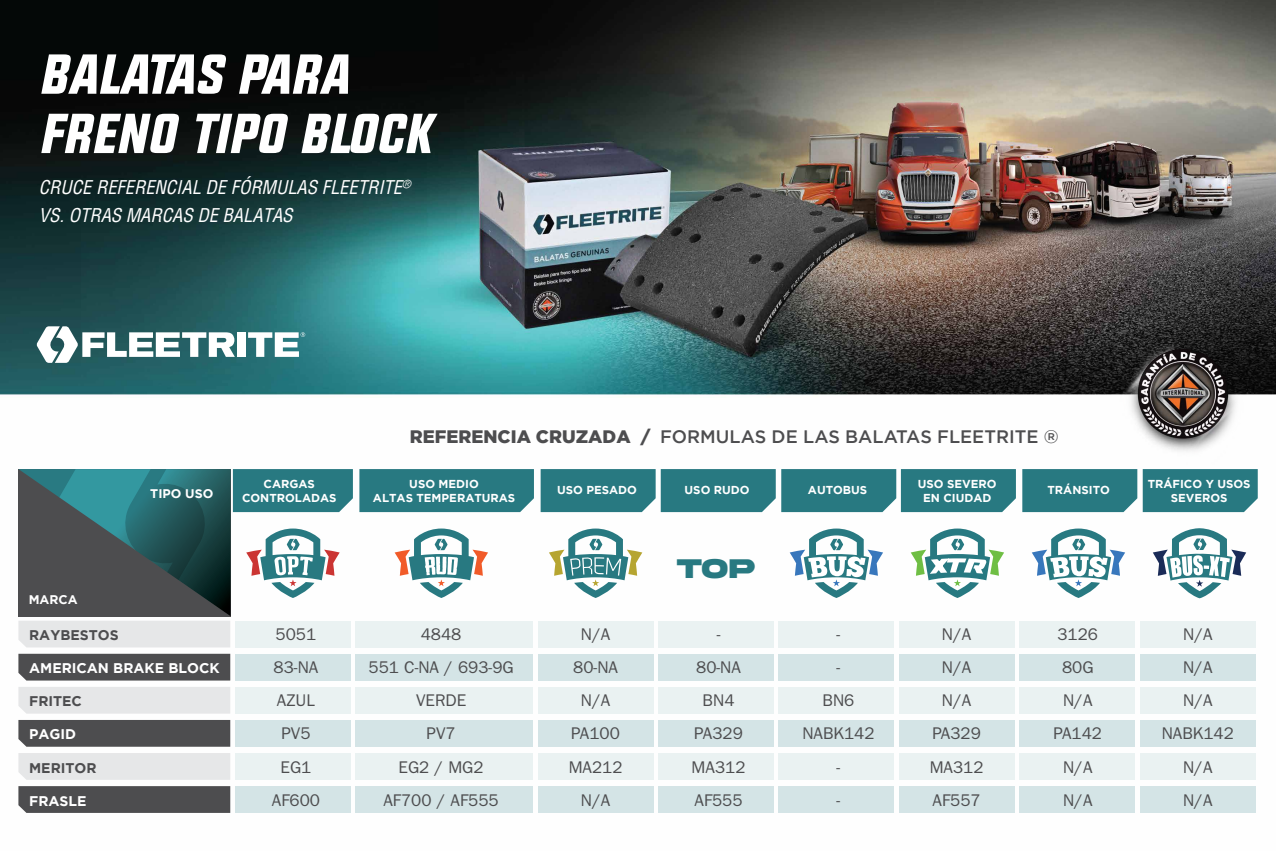
<style>
.page{position:relative;width:1276px;height:851px;background:#fff}
.page>*{position:absolute;margin:0;border:0;box-sizing:border-box;transform-origin:0 0}
.t1{font:italic 56.1px/59.3px "UPBOLTERS";color:#fff}
.t2{font:700 28.5px "Akira Expanded Super";color:#287981}
.t3{font:italic condensed 18.5px/27.8px "Helvetica";color:#fff}
.t4{font:18px "Gotham HTF Medium 2";color:#4d4d4f}
.t5{font:16.95px "ITC Franklin Gothic Std";color:#4d4d4f}
.t6{font:700 14px "Gotham";color:#fff}
.t7{font:700 14px "Gotham";color:#4d4d4f}
.t8{font:700 12.5px "Gotham";color:#fff}
.t9{font:700 11.5px/13.5px "Gotham";color:#fff;text-align:center}
.s1{font-family:"Gotham";font-weight:900}
</style>
<div class="page">
<img style="left:0;top:0;width:1276px;height:813px">
<svg style="left:37px;top:326px;width:198px;height:37px"></svg>
<div style="left:237px;top:332px;width:8px;height:25px;background:#fff"></div>
<svg style="left:248px;top:332px;width:57px;height:25px"></svg>
<img style="left:1111px;top:324px;width:144px;height:141px">
<div style="left:356px;top:620px;width:177px;height:27px;background:#eaf2f2"></div>
<div style="left:658px;top:620px;width:115px;height:27px;background:#eaf2f2"></div>
<div style="left:538px;top:620px;width:115px;height:27px;background:#eaf2f2"></div>
<div style="left:778px;top:620px;width:116px;height:27px;background:#eaf2f2"></div>
<div style="left:1140px;top:620px;width:115px;height:27px;background:#eaf2f2"></div>
<div style="left:1019px;top:620px;width:116px;height:27px;background:#eaf2f2"></div>
<div style="left:899px;top:620px;width:115px;height:27px;background:#eaf2f2"></div>
<div style="left:658px;top:719px;width:115px;height:27px;background:#d4e4e6"></div>
<div style="left:538px;top:719px;width:115px;height:27px;background:#d4e4e6"></div>
<div style="left:778px;top:719px;width:116px;height:27px;background:#d4e4e6"></div>
<div style="left:235px;top:719px;width:116px;height:27px;background:#d4e4e6"></div>
<div style="left:356px;top:719px;width:177px;height:27px;background:#d4e4e6"></div>
<div style="left:18px;top:719px;width:212px;height:27px;background:#4d4d4f"></div>
<div style="left:899px;top:719px;width:115px;height:27px;background:#d4e4e6"></div>
<div style="left:1140px;top:719px;width:115px;height:27px;background:#d4e4e6"></div>
<div style="left:1019px;top:719px;width:116px;height:27px;background:#d4e4e6"></div>
<svg style="left:395px;top:528px;width:93px;height:70px"></svg>
<svg style="left:789px;top:528px;width:94px;height:70px"></svg>
<svg style="left:1031px;top:528px;width:94px;height:70px"></svg>
<svg style="left:549px;top:528px;width:93px;height:70px"></svg>
<svg style="left:1152px;top:528px;width:94px;height:70px"></svg>
<svg style="left:910px;top:528px;width:94px;height:70px"></svg>
<div style="left:359px;top:469px;width:175px;height:43px;background:#287981"></div>
<div style="left:540px;top:469px;width:115px;height:43px;background:#287981"></div>
<svg style="left:1022px;top:469px;width:235px;height:43px;background:#317e86"></svg>
<svg style="left:661px;top:469px;width:355px;height:43px;background:#327f87"></svg>
<div style="left:538px;top:653px;width:115px;height:27px;background:#d4e4e6"></div>
<div style="left:235px;top:653px;width:116px;height:27px;background:#d4e4e6"></div>
<div style="left:658px;top:653px;width:115px;height:27px;background:#d4e4e6"></div>
<div style="left:356px;top:653px;width:177px;height:27px;background:#d4e4e6"></div>
<div style="left:1140px;top:653px;width:115px;height:27px;background:#d4e4e6"></div>
<div style="left:1019px;top:653px;width:116px;height:27px;background:#d4e4e6"></div>
<div style="left:18px;top:653px;width:212px;height:27px;background:#4d4d4f"></div>
<div style="left:899px;top:653px;width:115px;height:27px;background:#d4e4e6"></div>
<div style="left:778px;top:653px;width:116px;height:27px;background:#d4e4e6"></div>
<svg style="left:18px;top:469px;width:335px;height:178px"></svg>
<div style="left:658px;top:686px;width:115px;height:27px;background:#eaf2f2"></div>
<div style="left:235px;top:686px;width:116px;height:27px;background:#eaf2f2"></div>
<div style="left:538px;top:686px;width:115px;height:27px;background:#eaf2f2"></div>
<div style="left:356px;top:686px;width:177px;height:27px;background:#eaf2f2"></div>
<div style="left:1140px;top:686px;width:115px;height:27px;background:#eaf2f2"></div>
<div style="left:1019px;top:686px;width:116px;height:27px;background:#eaf2f2"></div>
<div style="left:18px;top:686px;width:212px;height:27px;background:#e6e7e8"></div>
<div style="left:899px;top:686px;width:115px;height:27px;background:#eaf2f2"></div>
<div style="left:778px;top:686px;width:116px;height:27px;background:#eaf2f2"></div>
<div style="left:538px;top:753px;width:115px;height:26px;background:#eaf2f2"></div>
<div style="left:658px;top:753px;width:115px;height:26px;background:#eaf2f2"></div>
<div style="left:356px;top:753px;width:177px;height:26px;background:#eaf2f2"></div>
<div style="left:235px;top:753px;width:116px;height:26px;background:#eaf2f2"></div>
<div style="left:778px;top:753px;width:116px;height:26px;background:#eaf2f2"></div>
<div style="left:1140px;top:753px;width:115px;height:26px;background:#eaf2f2"></div>
<div style="left:899px;top:753px;width:115px;height:26px;background:#eaf2f2"></div>
<div style="left:18px;top:753px;width:212px;height:26px;background:#e6e7e8"></div>
<div style="left:1019px;top:753px;width:116px;height:26px;background:#eaf2f2"></div>
<div style="left:235px;top:786px;width:116px;height:26px;background:#d4e4e6"></div>
<div style="left:538px;top:786px;width:115px;height:26px;background:#d4e4e6"></div>
<div style="left:356px;top:786px;width:177px;height:26px;background:#d4e4e6"></div>
<div style="left:658px;top:786px;width:115px;height:26px;background:#d4e4e6"></div>
<div style="left:18px;top:786px;width:212px;height:26px;background:#4d4d4f"></div>
<div style="left:1140px;top:786px;width:115px;height:26px;background:#d4e4e6"></div>
<div style="left:1019px;top:786px;width:116px;height:26px;background:#d4e4e6"></div>
<div style="left:899px;top:786px;width:115px;height:26px;background:#d4e4e6"></div>
<div style="left:778px;top:786px;width:116px;height:26px;background:#d4e4e6"></div>
<h1 class="t1" style="left:39px;top:43px;width:394px">BALATAS PARA<br>FRENO TIPO BLOCK</h1>
<p class="t3" style="left:39px;top:173px;width:373px">CRUCE REFERENCIAL DE FÓRMULAS FLEETRITE<sup>®<br></sup>VS. OTRAS MARCAS DE BALATAS</p>
<p class="t8" style="left:29px;top:592px;width:50px">MARCA</p>
<p class="t8" style="left:150px;top:486px;width:65px">TIPO USO</p>
<p class="t4" style="left:410px;top:426px;width:650px"><span class="s1">REFERENCIA CRUZADA /</span> FORMULAS DE LAS BALATAS FLEETRITE ®</p>
<p class="t9" style="left:242px;top:477px;width:96px">CARGAS<br>CONTROLADAS</p>
<p class="t9" style="left:373px;top:477px;width:144px">USO MEDIO<br>ALTAS TEMPERATURAS</p>
<p class="t9" style="left:557px;top:483px;width:81px">USO PESADO</p>
<p class="t9" style="left:808px;top:483px;width:61px">AUTOBUS</p>
<p class="t9" style="left:1047px;top:483px;width:64px">TRÁNSITO</p>
<p class="t9" style="left:1147px;top:477px;width:104px">TRÁFICO Y USOS<br>SEVEROS</p>
<p class="t9" style="left:684px;top:483px;width:67px">USO RUDO</p>
<p class="t9" style="left:918px;top:477px;width:80px">USO SEVERO<br>EN CIUDAD</p>
<h2 class="t2" style="left:677px;top:555px;width:80px">TOP</h2>
<p class="t7" style="left:29px;top:626px;width:91px">RAYBESTOS</p>
<p class="t5" style="left:276px;top:624px;width:42px">5051</p>
<p class="t5" style="left:421px;top:624px;width:42px">4848</p>
<p class="t5" style="left:581px;top:624px;width:31px">N/A</p>
<p class="t5" style="left:716px;top:624px;width:5px">-</p>
<p class="t5" style="left:836px;top:624px;width:5px">-</p>
<p class="t5" style="left:942px;top:624px;width:31px">N/A</p>
<p class="t5" style="left:1057px;top:624px;width:42px">3126</p>
<p class="t5" style="left:1183px;top:624px;width:31px">N/A</p>
<p class="t6" style="left:29px;top:659px;width:192px">AMERICAN BRAKE BLOCK</p>
<p class="t5" style="left:274px;top:657px;width:46px">83-NA</p>
<p class="t5" style="left:368px;top:657px;width:147px">551 C-NA / 693-9G</p>
<p class="t5" style="left:573px;top:657px;width:46px">80-NA</p>
<p class="t5" style="left:696px;top:657px;width:46px">80-NA</p>
<p class="t5" style="left:836px;top:657px;width:5px">-</p>
<p class="t5" style="left:942px;top:657px;width:31px">N/A</p>
<p class="t5" style="left:1062px;top:657px;width:33px">80G</p>
<p class="t5" style="left:1183px;top:657px;width:31px">N/A</p>
<p class="t7" style="left:29px;top:693px;width:54px">FRITEC</p>
<p class="t5" style="left:277px;top:690px;width:39px">AZUL</p>
<p class="t5" style="left:416px;top:690px;width:52px">VERDE</p>
<p class="t5" style="left:581px;top:690px;width:31px">N/A</p>
<p class="t5" style="left:702px;top:690px;width:33px">BN4</p>
<p class="t5" style="left:822px;top:690px;width:33px">BN6</p>
<p class="t5" style="left:942px;top:690px;width:31px">N/A</p>
<p class="t5" style="left:1063px;top:690px;width:31px">N/A</p>
<p class="t5" style="left:1183px;top:690px;width:31px">N/A</p>
<p class="t6" style="left:29px;top:726px;width:49px">PAGID</p>
<p class="t5" style="left:281px;top:723px;width:31px">PV5</p>
<p class="t5" style="left:426px;top:723px;width:31px">PV7</p>
<p class="t5" style="left:571px;top:723px;width:50px">PA100</p>
<p class="t5" style="left:694px;top:723px;width:50px">PA329</p>
<p class="t5" style="left:802px;top:723px;width:74px">NABK142</p>
<p class="t5" style="left:932px;top:723px;width:50px">PA329</p>
<p class="t5" style="left:1053px;top:723px;width:50px">PA142</p>
<p class="t5" style="left:1161px;top:723px;width:74px">NABK142</p>
<p class="t7" style="left:29px;top:759px;width:69px">MERITOR</p>
<p class="t5" style="left:280px;top:757px;width:32px">EG1</p>
<p class="t5" style="left:398px;top:757px;width:87px">EG2 / MG2</p>
<p class="t5" style="left:569px;top:757px;width:55px">MA212</p>
<p class="t5" style="left:691px;top:757px;width:55px">MA312</p>
<p class="t5" style="left:836px;top:757px;width:5px">-</p>
<p class="t5" style="left:929px;top:757px;width:55px">MA312</p>
<p class="t5" style="left:1063px;top:757px;width:31px">N/A</p>
<p class="t5" style="left:1183px;top:757px;width:31px">N/A</p>
<p class="t6" style="left:29px;top:792px;width:59px">FRASLE</p>
<p class="t5" style="left:272px;top:790px;width:50px">AF600</p>
<p class="t5" style="left:383px;top:790px;width:117px">AF700 / AF555</p>
<p class="t5" style="left:581px;top:790px;width:31px">N/A</p>
<p class="t5" style="left:694px;top:790px;width:50px">AF555</p>
<p class="t5" style="left:836px;top:790px;width:5px">-</p>
<p class="t5" style="left:932px;top:790px;width:50px">AF557</p>
<p class="t5" style="left:1063px;top:790px;width:31px">N/A</p>
<p class="t5" style="left:1183px;top:790px;width:31px">N/A</p>
</div>
